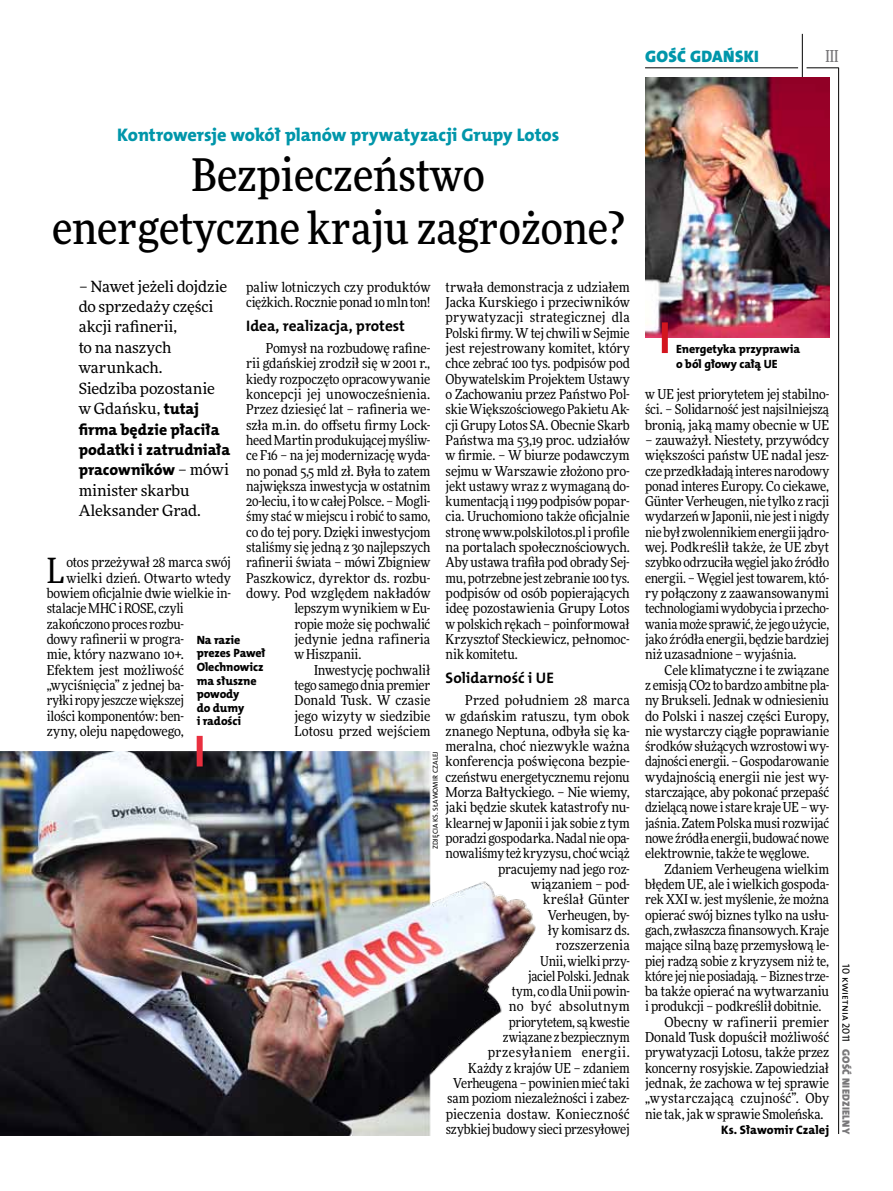
<style>
.page{position:relative;width:893px;height:1191px;background:#fff}
.page>*{position:absolute;margin:0;border:0;box-sizing:border-box;transform-origin:0 0}
.t1{font:500 45px/52.5px "Freeday Narrow";color:#000;text-align:center}
.t2{font:34.8px "Freeday Narrow News";color:#000}
.t3{font:18.3px "The Mix HP8 Ex Bld";letter-spacing:-.005em;color:#0096aa}
.t4{font:16.65px "The Mix HP9 Blk";letter-spacing:.02em;color:#0096aa}
.t5{font:500 16.5px "Freeday Narrow";color:#787779;scale:.9 1}
.t6{font:15.75px/20.4px "The Mix HP8 Ex Bld";letter-spacing:-.005em;color:#000}
.t7{font:15.45px/20.4px "Freeday News";letter-spacing:-.005em;color:#000}
.t8{font:15.3px "The Mix HP7 Bld";color:#000}
.t9{font:13.65px/15.3px "Freeday Narrow News";letter-spacing:-.01em;color:#000;text-align:justify}
.t10{font:13.65px "Freeday Narrow News";letter-spacing:.02em;color:#000}
.t11{font:13.65px "Freeday Narrow News";letter-spacing:.01em;color:#000}
.t12{font:12.3px "The Mix HP8 Ex Bld";letter-spacing:.005em;color:#000}
.t13{font:12px/13.5px "The Mix HP8 Ex Bld";letter-spacing:-.005em;color:#000}
.t14{font:10.5px "The Mix HP9 Blk";letter-spacing:.025em;color:#787779}
.t15{font:10.5px "The Mix HP5 Plain";color:#000}
.t16{font:7.2px "The Mix HP5 Plain";letter-spacing:.015em;color:#000}
.s1{font-family:"The Mix HP8 Ex Bld";font-size:15.75px}
.s2{font-family:"Freeday News";font-size:15.45px}
.s3{font-family:"Freeday News"}
</style>
<div class="page">
<hr style="left:806px;top:68px;width:33px;height:1px;background:#000">
<hr style="left:645px;top:68px;width:153px;height:1px;background:#000">
<hr style="left:838px;top:68px;width:1px;height:1066px;background:#000">
<hr style="left:802px;top:34px;width:1px;height:43px;background:#000">
<img style="left:0;top:751px;width:536px;height:384px">
<img style="left:645px;top:77px;width:184px;height:261px">
<div style="left:197px;top:736px;width:6px;height:30px;background:#e92f3f"></div>
<div style="left:662px;top:322px;width:6px;height:31px;background:#d3151f"></div>
<p class="t4" style="left:645px;top:46px;width:115px">GOŚĆ GDAŃSKI</p>
<p class="t5" style="left:825px;top:46px;width:16px">III</p>
<h3 class="t3" style="left:117px;top:123px;width:444px">Kontrowersje wokół planów prywatyzacji Grupy Lotos</h3>
<h1 class="t1" style="left:52px;top:148px;width:574px">Bezpieczeństwo<br>energetyczne kraju zagrożone?</h1>
<p class="t7" style="left:79px;top:276px;width:150px">– Nawet jeżeli dojdzie do sprzedaży części akcji rafinerii,<br>to na naszych warunkach.<br>Siedziba pozostanie w Gdańsku, <span class="s1">tutaj</span></p>
<p class="t6" style="left:79px;top:419px;width:153px">firma będzie płaciła podatki i zatrudniała pracowników <span class="s2">– mówi</span></p>
<p class="t7" style="left:79px;top:480px;width:124px">minister skarbu<br>Aleksander Grad.</p>
<p class="t9" style="left:446px;top:279px;width:186px">trwała demonstracja z udziałem Jacka Kurskiego i przeciwników prywatyzacji strategicznej dla Polski firmy. W tej chwili w Sejmie jest rejestrowany komitet, który chce zebrać 100 tys. podpisów pod Obywatelskim Projektem Ustawy o Zachowaniu przez Państwo Pol&shy;skie Większościowego Pakietu Ak&shy;cji Grupy Lotos SA. Obecnie Skarb Państwa ma 53,19 proc. udziałów w firmie. – W biurze podawczym sejmu w Warszawie złożono pro&shy;jekt ustawy wraz z wymaganą do&shy;kumentacją i 1199 podpisów popar&shy;cia. Uruchomiono także oficjalnie stronę www.polskilotos.pl i profile na portalach społecznościowych.<br>Aby ustawa trafiła pod obrady Sej&shy;mu, potrzebne jest zebranie 100 tys. podpisów od osób popierających ideę pozostawienia Grupy Lotos w polskich rękach – poinformował Krzysztof Steckiewicz, pełnomoc&shy;nik komitetu.</p>
<p class="t8" style="left:446px;top:668px;width:110px">Solidarność i UE</p>
<p class="t9" style="left:446px;top:692px;width:186px;text-align:right">Przed południem 28 marca<br>w gdańskim ratuszu, tym obok znanego Neptuna, odbyła się ka&shy;meralna, choć niezwykle ważna konferencja poświęcona bezpie&shy;czeństwu energetycznemu rejonu<br>Morza Bałtyckiego. – Nie wiemy, jaki będzie skutek katastrofy nu&shy;klearnej w Japonii i jak sobie z tym poradzi gospodarka. Nadal nie opa&shy;nowaliśmy też kryzysu, choć wciąż pracujemy nad jego roz&shy;wiązaniem – pod-<br>kreślał Günter<br>Verheugen, by-<br>ły komisarz ds.<br>rozszerzenia<br>Unii, wielki przy-<br>jaciel Polski. Jednak<br>tym, co dla Unii powin-<br>no być absolutnym priorytetem, są kwestie<br>związane z bezpiecznym przesyłaniem energii.<br>Każdy z krajów UE – zdaniem<br>Verheugena – powinien mieć taki sam poziom niezależności i zabez&shy;pieczenia dostaw. Konieczność szybkiej budowy sieci przesyłowej</p>
<p class="t9" style="left:246px;top:279px;width:186px">paliw lotniczych czy produktów ciężkich. Rocznie ponad 10 mln ton!</p>
<p class="t8" style="left:246px;top:316px;width:160px">Idea, realizacja, protest</p>
<p class="t9" style="left:266px;top:340px;width:166px">Pomysł na rozbudowę rafine-</p>
<p class="t9" style="left:246px;top:356px;width:186px">rii gdańskiej zrodził się w 2001 r.,</p>
<p class="t9" style="left:246px;top:371px;width:186px">kiedy rozpoczęto opracowywanie</p>
<p class="t9" style="left:246px;top:386px;width:186px">koncepcji jej unowocześnienia.</p>
<p class="t9" style="left:246px;top:401px;width:186px">Przez dziesięć lat – rafineria we-</p>
<p class="t9" style="left:246px;top:417px;width:186px">szła m.in. do offsetu firmy Lock-</p>
<p class="t9" style="left:246px;top:432px;width:186px">heed Martin produkującej myśliw-</p>
<p class="t9" style="left:246px;top:447px;width:186px">ce F16 – na jej modernizację wyda-</p>
<p class="t9" style="left:246px;top:463px;width:186px">no ponad 5,5 mld zł. Była to zatem</p>
<p class="t9" style="left:246px;top:478px;width:186px">największa inwestycja w ostatnim</p>
<p class="t9" style="left:246px;top:493px;width:186px">20-leciu, i to w całej Polsce. – Mogli-</p>
<p class="t9" style="left:246px;top:509px;width:186px">śmy stać w miejscu i robić to samo,</p>
<p class="t9" style="left:246px;top:524px;width:186px">co do tej pory. Dzięki inwestycjom</p>
<p class="t9" style="left:246px;top:539px;width:186px">staliśmy się jedną z 30 najlepszych</p>
<p class="t9" style="left:246px;top:555px;width:186px">rafinerii świata – mówi Zbigniew</p>
<p class="t9" style="left:246px;top:570px;width:186px">Paszkowicz, dyrektor ds. rozbu-</p>
<p class="t9" style="left:246px;top:585px;width:186px">dowy. Pod względem nakładów</p>
<p class="t9" style="left:294px;top:600px;width:137px">lepszym wynikiem w Eu-</p>
<p class="t9" style="left:294px;top:616px;width:137px">ropie może się pochwalić</p>
<p class="t9" style="left:294px;top:631px;width:137px">jedynie jedna rafineria</p>
<p class="t9" style="left:294px;top:646px;width:68px">w Hiszpanii.</p>
<p class="t9" style="left:314px;top:662px;width:118px">Inwestycję pochwalił</p>
<p class="t9" style="left:294px;top:677px;width:137px">tego samego dnia premier</p>
<p class="t9" style="left:294px;top:692px;width:137px">Donald Tusk. W czasie</p>
<p class="t9" style="left:294px;top:708px;width:137px">jego wizyty w siedzibie</p>
<p class="t9" style="left:294px;top:723px;width:137px">Lotosu przed wejściem</p>
<h2 class="t2" style="left:47px;top:549px;width:19px">L</h2>
<p class="t9" style="left:66px;top:555px;width:166px">otos przeżywał 28 marca swój</p>
<p class="t11" style="left:66px;top:569px;width:166px">wielki dzień. Otwarto wtedy</p>
<p class="t9" style="left:47px;top:585px;width:186px">bowiem oficjalnie dwie wielkie in-</p>
<p class="t9" style="left:47px;top:600px;width:139px">stalacje MHC i ROSE, czyli</p>
<p class="t9" style="left:47px;top:616px;width:139px">zakończono proces rozbu-</p>
<p class="t9" style="left:47px;top:631px;width:139px">dowy rafinerii w progra-</p>
<p class="t9" style="left:47px;top:646px;width:139px">mie, który nazwano 10<span class="s3">+</span>.</p>
<p class="t9" style="left:47px;top:662px;width:139px">Efektem jest możliwość</p>
<p class="t9" style="left:47px;top:677px;width:139px">„wyciśnięcia” z jednej ba-</p>
<p class="t9" style="left:47px;top:692px;width:139px">ryłki ropy jeszcze większej</p>
<p class="t9" style="left:47px;top:708px;width:139px">ilości komponentów: ben-</p>
<p class="t9" style="left:47px;top:723px;width:139px">zyny, oleju napędowego,</p>
<p class="t13" style="left:197px;top:633px;width:71px">Na razie prezes Paweł<br>Olechnowicz ma słuszne powody<br>do dumy<br>i radości</p>
<p class="t16" style="left:431px;top:849px;width:100px;rotate:-90deg">zdjęcia ks. sławomir czalej</p>
<p class="t13" style="left:676px;top:341px;width:125px;line-height:15.3px">Energetyka przyprawia o ból głowy całą UE</p>
<p class="t9" style="left:645px;top:386px;width:186px">w UE jest priorytetem jej stabilno&shy;ści. – Solidarność jest najsilniejszą bronią, jaką mamy obecnie w UE</p>
<p class="t9" style="left:645px;top:432px;width:186px">– zauważył. Niestety, przywódcy większości państw UE nadal jesz&shy;cze przedkładają interes narodowy ponad interes Europy. Co ciekawe, Günter Verheugen, nie tylko z racji wydarzeń w Japonii, nie jest i nigdy nie był zwolennikiem energii jądro&shy;wej. Podkreślił także, że UE zbyt szybko odrzuciła węgiel jako źródło energii. – Węgiel jest towarem, któ&shy;ry połączony z zaawansowanymi technologiami wydobycia i przecho&shy;wania może sprawić, że jego użycie, jako źródła energii, będzie bardziej niż uzasadnione – wyjaśnia.</p>
<p class="t9" style="left:645px;top:662px;width:186px;text-indent:20px">Cele klimatyczne i te związane z emisją CO2 to bardzo ambitne pla&shy;ny Brukseli. Jednak w odniesieniu do Polski i naszej części Europy, nie wystarczy ciągłe poprawianie środków służących wzrostowi wy&shy;dajności energii. – Gospodarowanie wydajnością energii nie jest wy&shy;starczające, aby pokonać przepaść dzielącą nowe i stare kraje UE – wy&shy;jaśnia. Zatem Polska musi rozwijać nowe źródła energii, budować nowe elektrownie, także te węglowe.</p>
<p class="t9" style="left:665px;top:861px;width:166px">Zdaniem Verheugena wielkim</p>
<p class="t9" style="left:645px;top:876px;width:186px">błędem UE, ale i wielkich gospoda-</p>
<p class="t9" style="left:645px;top:891px;width:186px">rek XXI w. jest myślenie, że można</p>
<p class="t9" style="left:645px;top:907px;width:186px">opierać swój biznes tylko na usłu-</p>
<p class="t9" style="left:645px;top:922px;width:186px">gach, zwłaszcza finansowych. Kraje</p>
<p class="t9" style="left:645px;top:937px;width:186px">mające silną bazę przemysłową le-</p>
<p class="t9" style="left:645px;top:953px;width:186px">piej radzą sobie z kryzysem niż te,</p>
<p class="t9" style="left:645px;top:968px;width:186px">które jej nie posiadają. – Biznes trze-</p>
<p class="t9" style="left:645px;top:983px;width:186px">ba także opierać na wytwarzaniu</p>
<p class="t9" style="left:645px;top:998px;width:178px">i produkcji – podkreślił dobitnie.</p>
<p class="t9" style="left:665px;top:1014px;width:166px">Obecny w rafinerii premier</p>
<p class="t9" style="left:645px;top:1029px;width:186px">Donald Tusk dopuścił możliwość</p>
<p class="t9" style="left:645px;top:1044px;width:186px">prywatyzacji Lotosu, także przez</p>
<p class="t9" style="left:645px;top:1060px;width:186px">koncerny rosyjskie. Zapowiedział</p>
<p class="t9" style="left:645px;top:1075px;width:186px">jednak, że zachowa w tej sprawie</p>
<p class="t10" style="left:645px;top:1090px;width:186px">„wystarczającą czujność”. Oby</p>
<p class="t9" style="left:645px;top:1106px;width:180px">nie tak, jak w sprawie Smoleńska.</p>
<p class="t12" style="left:721px;top:1122px;width:109px">Ks. Sławomir Czalej</p>
<p class="t15" style="left:853px;top:964px;width:80px;rotate:90deg">10 kwietnia 2011</p>
<p class="t14" style="left:853px;top:1049px;width:86px;rotate:90deg">GOŚĆ NIEDZIELNY</p>
</div>
